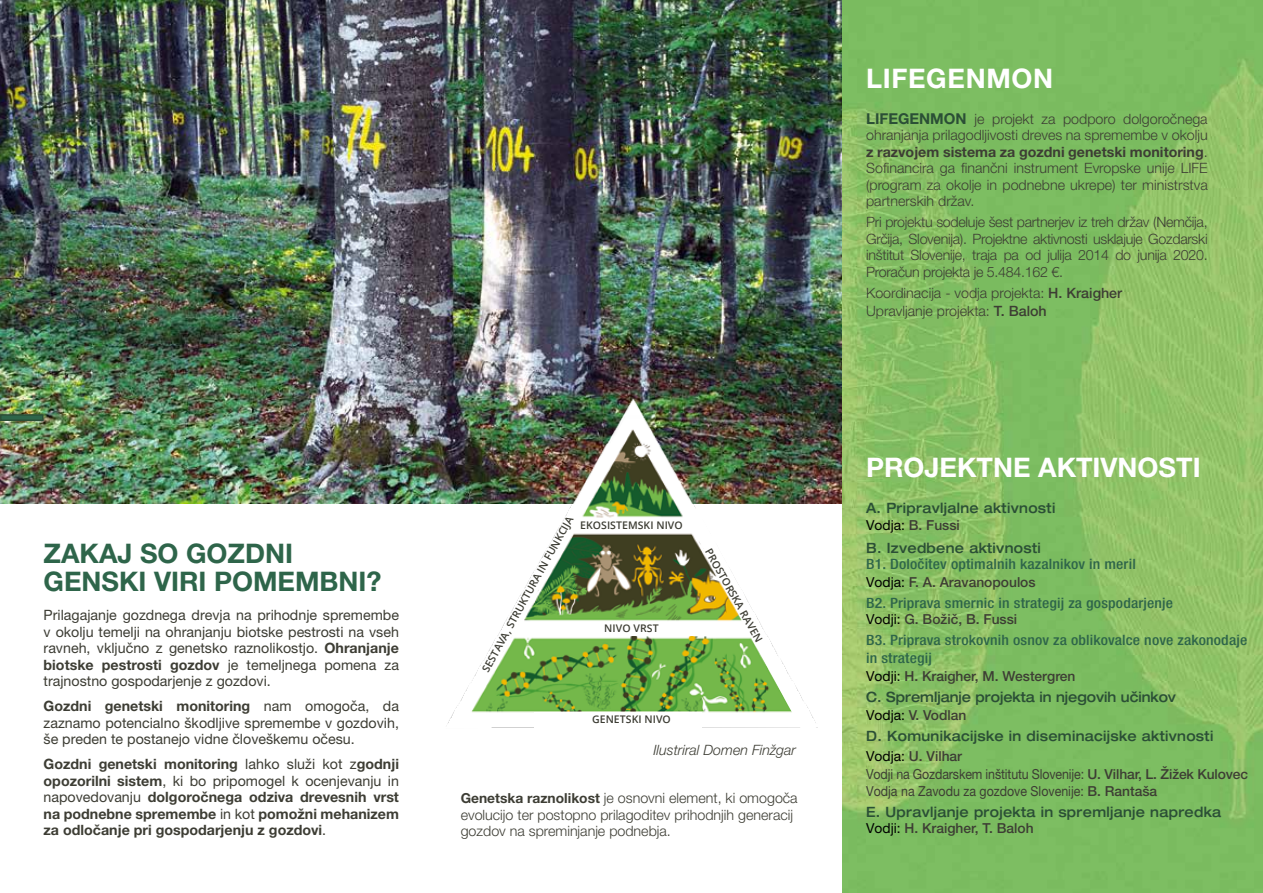
<style>
.page{position:relative;width:1263px;height:893px;background:#fff}
.page>*{position:absolute;margin:0;border:0;box-sizing:border-box;transform-origin:0 0}
.t1{font:700 27px/28.5px "Helvetica Neue LT Pro";color:#2e654a}
.t2{font:700 27px "Helvetica Neue LT Pro";color:#fff}
.t3{font:700 27px "Helvetica Neue LT Pro";letter-spacing:.025em;color:#fff}
.t4{font:300 14.25px/16.5px "Helvetica Neue LT Pro";color:#3d3d34;text-align:justify}
.t5{font:14.25px/16.5px "Helvetica Neue LT Pro";color:#3d3d34;text-align:justify}
.t6{font:700 14.25px/16.5px "Helvetica Neue LT Pro";color:#3d3d34;text-align:justify}
.t7{font:500 condensed 14.25px/18px "Helvetica Neue LT Pro";letter-spacing:.01em;color:#2e654a;scale:1.1 1}
.t8{font:500 expanded 14.25px "Helvetica Neue LT Pro";letter-spacing:.025em;color:#2b4f36;scale:.9 1}
.t9{font:500 expanded 14.25px "Helvetica Neue LT Pro";color:#2b4f36;scale:.9 1}
.t10{font:italic 300 14.25px "Helvetica Neue LT Pro";color:#3d3d34}
.t11{font:500 13.8px "Helvetica Neue LT Pro";color:#3d3d34}
.t12{font:13.8px/18px "Helvetica Neue LT Pro";letter-spacing:-.01em;color:#3d3d34;scale:.9 1}
.t13{font:600 10.5px "Open Sans";letter-spacing:.005em;color:#3d3d34}
.s1{font-weight:700}
.s2{font-weight:400}
.s3{font-weight:700;font-size:13.8px}
.s4{font-weight:700;font-size:15px;color:#2b4f36}
.s5{font-weight:500}
.s6{font-weight:400;color:#000}
.s7{color:#000}
</style>
<div class="page">
<img style="left:842px;top:0;width:421px;height:893px">
<img style="left:0;top:0;width:842px;height:504px">
<div style="left:1px;top:415px;width:42px;height:5px;background:#2e654a"></div>
<div style="left:0;top:414px;width:44px;height:7px;border:2px solid #2b4f36"></div>
<img style="left:446px;top:392px;width:371px;height:336px">
<img style="left:482px;top:473px;width:120px;height:201px">
<svg style="left:684px;top:508px;width:133px;height:220px"></svg>
<div style="left:540px;top:622px;width:190px;height:14px;background:#fff"></div>
<div style="left:534px;top:713px;width:168px;height:19px;background:#fff"></div>
<div style="left:571px;top:519px;width:117px;height:14px;background:#fff"></div>
<h1 class="t1" style="left:44px;top:538px;width:339px">ZAKAJ SO GOZDNI<br>GENSKI VIRI POMEMBNI?</h1>
<p class="t5" style="left:44px;top:607px;width:357px">Prilagajanje gozdnega drevja na prihodnje spremembe v okolju temelji na ohranjanju biotske pestrosti na vseh ravneh, vključno z genetsko raznolikostjo. <span class="s1">Ohranjanje biotske pestrosti gozdov</span> je temeljnega pomena za trajnostno gospodarjenje z gozdovi.</p>
<p class="t5" style="left:44px;top:698px;width:357px"><span class="s1">Gozdni genetski monitoring</span> nam omogoča, da zaznamo potencialno škodljive spremembe v gozdovih, še preden te postanejo vidne človeškemu očesu.</p>
<p class="t6" style="left:44px;top:756px;width:357px">Gozdni genetski monitoring <span class="s2">lahko služi kot z</span>godnji opozorilni sistem<span class="s2">, ki bo pripomogel k ocenjevanju in napovedovanju</span> dolgoročnega odziva drevesnih vrst na podnebne spremembe <span class="s2">in kot</span> pomožni mehanizem za odločanje pri gospodarjenju z gozdovi<span class="s2">.</span></p>
<p class="t13" style="left:479px;top:668px;width:178px;rotate:-61deg">SESTAVA, STRUKTURA IN FUNKCIJA</p>
<p class="t13" style="left:580px;top:518px;width:104px">EKOSISTEMSKI NIVO</p>
<p class="t13" style="left:604px;top:621px;width:56px">NIVO VRST</p>
<p class="t13" style="left:592px;top:712px;width:80px">GENETSKI NIVO</p>
<p class="t13" style="left:714px;top:546px;width:107px;rotate:60deg">PROSTORSKA RAVEN</p>
<p class="t10" style="left:653px;top:741px;width:144px">Ilustriral Domen Finžgar</p>
<p class="t4" style="left:461px;top:790px;width:338px;text-align:left"><span class="s3">Genetska raznolikost</span> je osnovni element, ki omogoča evolucijo ter postopno prilagoditev prihodnjih generacij gozdov na spreminjanje podnebja.</p>
<h1 class="t3" style="left:866px;top:62px;width:189px">LIFEGENMON</h1>
<p class="t4" style="left:866px;top:110px;width:343px"><span class="s4">LIFEGENMON</span> je projekt za podporo dolgoročnega ohranjanja prilagodljivosti dreves na spremembe v okolju <span class="s1">z razvojem sistema za gozdni genetski monitoring</span>.<br>Sofinancira ga finančni instrument Evropske unije LIFE (program za okolje in podnebne ukrepe) ter ministrstva partnerskih držav.</p>
<p class="t4" style="left:866px;top:213px;width:343px">Pri projektu sodeluje šest partnerjev iz treh držav (Nemčija, Grčija, Slovenija). Projektne aktivnosti usklajuje Gozdarski inštitut Slovenije, traja pa od julija 2014 do junija 2020.<br>Proračun projekta je 5.484.162 €.</p>
<p class="t4" style="left:866px;top:284px;width:258px;line-height:18px">Koordinacija - vodja projekta: <span class="s5">H. Kraigher<br></span>Upravljanje projekta: <span class="s5">T. Baloh</span></p>
<h1 class="t2" style="left:866px;top:451px;width:336px">PROJEKTNE AKTIVNOSTI</h1>
<p class="t8" style="left:866px;top:499px;width:212px">A. Pripravljalne aktivnosti</p>
<p class="t11" style="left:866px;top:517px;width:95px"><span class="s6">Vodja:</span> B. Fussi</p>
<p class="t8" style="left:866px;top:539px;width:196px">B. Izvedbene aktivnosti</p>
<p class="t7" style="left:866px;top:555px;width:247px">B1. Določitev optimalnih kazalnikov in meril</p>
<p class="t11" style="left:866px;top:574px;width:171px"><span class="s6">Vodja:</span> F. A. Aravanopoulos</p>
<p class="t7" style="left:866px;top:594px;width:281px">B2. Priprava smernic in strategij za gospodarjenje</p>
<p class="t11" style="left:866px;top:611px;width:153px"><span class="s6">Vodji:</span> G. Božič, B. Fussi</p>
<p class="t7" style="left:866px;top:631px;width:348px">B3. Priprava strokovnih osnov za oblikovalce nove zakonodaje in strategij</p>
<p class="t11" style="left:866px;top:668px;width:211px"><span class="s6">Vodji:</span> H. Kraigher, M. Westergren</p>
<p class="t9" style="left:866px;top:688px;width:346px">C. Spremljanje projekta in njegovih učinkov</p>
<p class="t11" style="left:866px;top:707px;width:102px"><span class="s6">Vodja:</span> V. Vodlan</p>
<p class="t8" style="left:866px;top:727px;width:387px">D. Komunikacijske in diseminacijske aktivnosti</p>
<p class="t12" style="left:866px;top:747px;width:426px"><span class="s7">Vodja:</span> <span class="s5">U. Vilhar<br></span>Vodji na Gozdarskem inštitutu Slovenije: <span class="s5">U. Vilhar, L. Žižek Kulovec</span></p>
<p class="t12" style="left:866px;top:782px;width:325px">Vodja na Zavodu za gozdove Slovenije: <span class="s5">B. Rantaša</span></p>
<p class="t8" style="left:866px;top:803px;width:396px">E. Upravljanje projekta in spremljanje napredka</p>
<p class="t11" style="left:866px;top:820px;width:169px"><span class="s6">Vodji:</span> H. Kraigher, T. Baloh</p>
</div>
